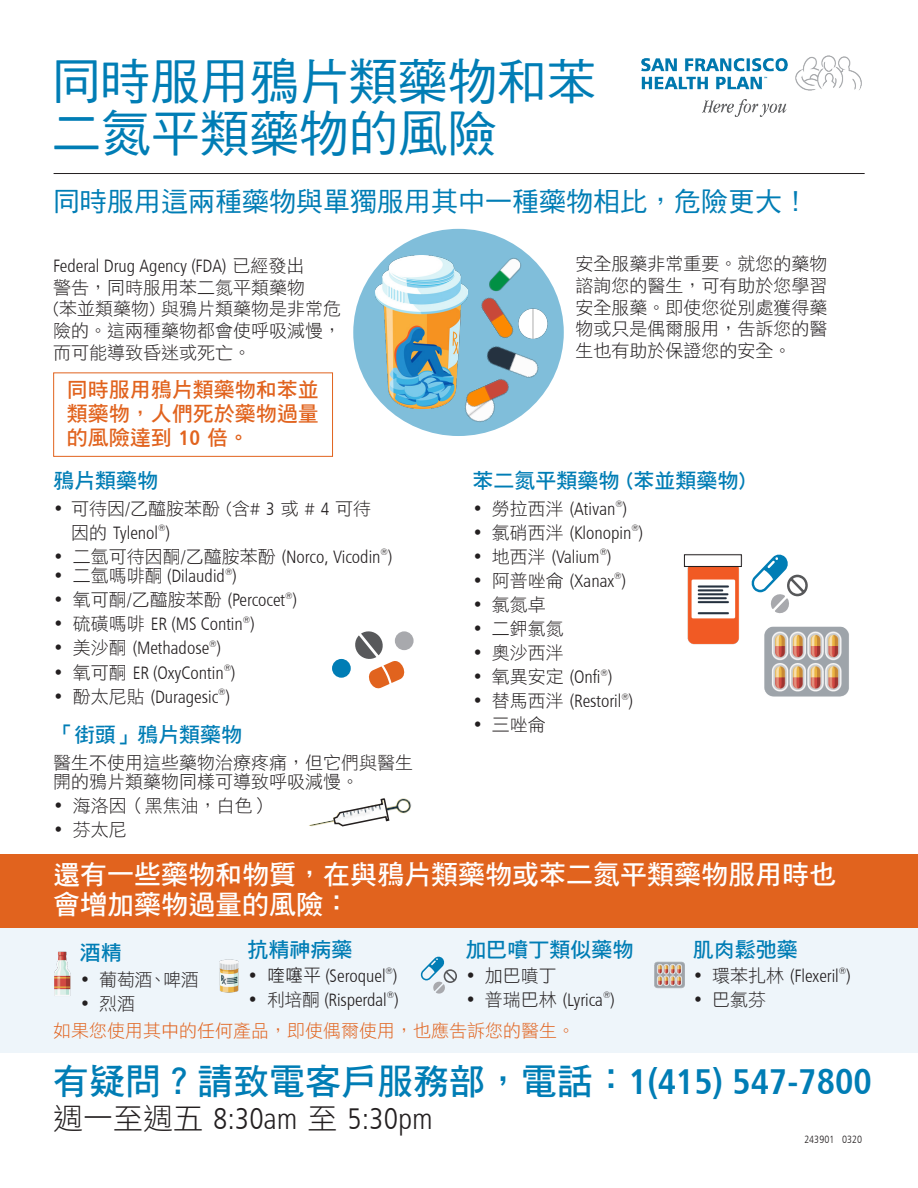
<style>
.page{position:relative;width:918px;height:1188px;background:#fff}
.page>*{position:absolute;margin:0;border:0;box-sizing:border-box;transform-origin:0 0}
.t1{font:49.5px/52.5px "DF Hei Std W5";color:#007db5}
.t2{font:36px "DF Hei Std W7";color:#007db5}
.t3{font:30px "Humanist 777 BT Light Condensed B";color:#231f20}
.t4{font:27px/30px "DF Hei Std W7";color:#fff}
.t5{font:27px "DF Hei Std W5";color:#007db5}
.t6{font:21px "DF Hei Std W7";color:#007db5}
.t7{font:21px/24px "DF Hei Std W7";color:#e1631e;text-align:justify}
.t8{font:18px "Humanist 777 BT Light Condensed B";color:#231f20}
.t9{font:18px/21.6px "DF Hei Std W3";color:#231f20}
.t10{font:18px "DF Hei Std W3";color:#e1631e}
.t11{font:10.5px "Humanist 777 BT Light Condensed B";letter-spacing:-.005em;color:#231f20}
.s1{font-family:"Humanist 777 BT Light Condensed B"}
.s2{font-family:"Humanist 777 BT Bold Condensed B"}
.s3{font-family:"DF Hei Std W3"}
.s4{font-family:"Microsoft Jheng Hei"}
</style>
<div class="page">
<div style="left:0;top:864px;width:918px;height:188px;background:#eef5fa"></div>
<hr style="left:54px;top:173px;width:811px;height:1px;background:#231f20">
<img style="left:642px;top:56px;width:219px;height:60px">
<img style="left:309px;top:798px;width:103px;height:29px">
<svg style="left:332px;top:798px;width:58px;height:29px"></svg>
<img style="left:654px;top:961px;width:31px;height:28px">
<img style="left:54px;top:951px;width:17px;height:45px">
<img style="left:219px;top:959px;width:20px;height:34px">
<svg style="left:420px;top:956px;width:37px;height:38px"></svg>
<div style="left:0;top:854px;width:918px;height:74px;background:#e1631e"></div>
<img style="left:683px;top:554px;width:60px;height:91px">
<div style="left:684px;top:554px;width:58px;height:13px;border:1px solid #231f20"></div>
<svg style="left:751px;top:554px;width:57px;height:60px"></svg>
<img style="left:764px;top:626px;width:85px;height:71px">
<div style="left:332px;top:659px;width:19px;height:19px;background:#007db5;border-radius:50%"></div>
<svg style="left:355px;top:631px;width:50px;height:58px"></svg>
<div style="left:395px;top:631px;width:19px;height:19px;background:#a8a9ad;border-radius:50%"></div>
<div style="left:53px;top:372px;width:280px;height:85px;border:1px solid #e1631e"></div>
<div style="left:353px;top:229px;width:211px;height:207px;background:#80beda;border-radius:50%"></div>
<img style="left:375px;top:255px;width:91px;height:154px">
<img style="left:493px;top:248px;width:37px;height:29px">
<img style="left:487px;top:347px;width:66px;height:57px">
<img style="left:535px;top:308px;width:13px;height:31px">
<img style="left:456px;top:383px;width:38px;height:49px">
<img style="left:466px;top:277px;width:69px;height:70px">
<img style="left:459px;top:364px;width:67px;height:66px">
<p class="t1" style="left:52px;top:54px;width:546px">同時服用鴉片類藥物和苯二氮平類藥物的風險</p>
<p class="t5" style="left:53px;top:187px;width:758px">同時服用這兩種藥物與單獨服用其中一種藥物相比，危險更大！</p>
<p class="t9" style="left:53px;top:255px;width:289px"><span class="s1">Federal Drug Agency (FDA)</span> 已經發出<br>警告，同時服用苯二氮平類藥物<br>(苯並類藥物) 與鴉片類藥物是非常危險的。這兩種藥物都會使呼吸減慢，而可能導致昏迷或死亡。</p>
<p class="t7" style="left:67px;top:377px;width:254px">同時服用鴉片類藥物和苯並類藥物，人們死於藥物過量的風險達到 <span class="s2">10</span> 倍。</p>
<p class="t6" style="left:53px;top:470px;width:107px">鴉片類藥物</p>
<p class="t9" style="left:71px;top:496px;width:302px;line-height:24px;text-indent:-18px"><span class="s1">•</span> 可待因/乙醯胺苯酚 (含# <span class="s1">3</span> 或 # <span class="s1">4</span> 可待因的 <span class="s1">Tylenol</span><sup>®</sup><span class="s1">)</span></p>
<p class="t8" style="left:53px;top:545px;width:341px">• <span class="s3">二氫可待因酮/乙醯胺苯酚</span> (Norco, Vicodin<sup>®</sup>)</p>
<p class="t8" style="left:53px;top:565px;width:185px">• <span class="s3">二氫嗎啡酮</span> (Dilaudid<sup>®</sup>)</p>
<p class="t8" style="left:53px;top:589px;width:245px">• <span class="s3">氧可酮/乙醯胺苯酚</span> (Percocet<sup>®</sup>)</p>
<p class="t8" style="left:53px;top:613px;width:203px">• <span class="s3">硫磺嗎啡</span> ER (MS Contin<sup>®</sup>)</p>
<p class="t8" style="left:53px;top:637px;width:169px">• <span class="s3">美沙酮</span> (Methadose<sup>®</sup>)</p>
<p class="t8" style="left:53px;top:661px;width:184px">• <span class="s3">氧可酮</span> ER (OxyContin<sup>®</sup>)</p>
<p class="t8" style="left:53px;top:685px;width:178px">• <span class="s3">酚太尼貼</span> (Duragesic<sup>®</sup>)</p>
<p class="t6" style="left:53px;top:723px;width:191px">「街頭」鴉片類藥物</p>
<p class="t9" style="left:53px;top:752px;width:361px;line-height:19.5px">醫生不使用這些藥物治療疼痛，但它們與醫生開的鴉片類藥物同樣可導致呼吸減慢。</p>
<p class="t9" style="left:53px;top:795px;width:219px"><span class="s1">•</span> 海洛因（黑焦油，白色）</p>
<p class="t9" style="left:53px;top:819px;width:75px"><span class="s1">•</span> 芬太尼</p>
<p class="t9" style="left:576px;top:253px;width:253px;text-align:justify">安全服藥非常重要。就您的藥物諮詢您的醫生，可有助於您學習安全服藥。即使您從別處獲得藥物或只是偶爾服用，告訴您的醫生也有助於保證您的安全。</p>
<p class="t6" style="left:472px;top:470px;width:274px">苯二氮平類藥物 (苯並類藥物)</p>
<p class="t8" style="left:472px;top:497px;width:156px">• <span class="s3">勞拉西泮</span> (Ativan<sup>®</sup>)</p>
<p class="t8" style="left:472px;top:521px;width:172px">• <span class="s3">氯硝西泮</span> (Klonopin<sup>®</sup>)</p>
<p class="t8" style="left:472px;top:546px;width:140px">• <span class="s3">地西泮</span> (Valium<sup>®</sup>)</p>
<p class="t8" style="left:472px;top:570px;width:155px">• <span class="s3">阿普唑侖</span> (Xanax<sup>®</sup>)</p>
<p class="t9" style="left:472px;top:593px;width:75px"><span class="s1">•</span> 氯氮卓</p>
<p class="t9" style="left:472px;top:618px;width:93px"><span class="s1">•</span> 二鉀氯氮</p>
<p class="t9" style="left:472px;top:642px;width:93px"><span class="s1">•</span> 奧沙西泮</p>
<p class="t8" style="left:472px;top:666px;width:141px">• <span class="s3">氧異安定</span> (Onfi<sup>®</sup>)</p>
<p class="t8" style="left:472px;top:690px;width:162px">• <span class="s3">替馬西泮</span> (Restoril<sup>®</sup>)</p>
<p class="t9" style="left:472px;top:714px;width:75px"><span class="s1">•</span> 三唑侖</p>
<p class="t4" style="left:53px;top:859px;width:785px">還有一些藥物和物質，在與鴉片類藥物或苯二氮平類藥物服用時也會增加藥物過量的風險：</p>
<p class="t6" style="left:80px;top:941px;width:43px">酒精</p>
<p class="t9" style="left:80px;top:968px;width:121px"><span class="s1">•</span> 葡萄酒、啤酒</p>
<p class="t9" style="left:80px;top:992px;width:57px"><span class="s1">•</span> 烈酒</p>
<p class="t6" style="left:248px;top:939px;width:106px">抗精神病藥</p>
<p class="t8" style="left:248px;top:964px;width:151px">• <span class="s4">喹噻平</span> (Seroquel<sup>®</sup>)</p>
<p class="t8" style="left:248px;top:988px;width:153px">• <span class="s3">利培酮</span> (Risperdal<sup>®</sup>)</p>
<p class="t6" style="left:465px;top:939px;width:169px">加巴噴丁類似藥物</p>
<p class="t9" style="left:465px;top:964px;width:93px"><span class="s1">•</span> 加巴噴丁</p>
<p class="t8" style="left:465px;top:988px;width:151px">• <span class="s3">普瑞巴林</span> (Lyrica<sup>®</sup>)</p>
<p class="t6" style="left:693px;top:939px;width:106px">肌肉鬆弛藥</p>
<p class="t8" style="left:693px;top:964px;width:159px">• <span class="s3">環苯扎林</span> (Flexeril<sup>®</sup>)</p>
<p class="t9" style="left:693px;top:988px;width:75px"><span class="s1">•</span> 巴氯芬</p>
<p class="t10" style="left:53px;top:1021px;width:523px">如果您使用其中的任何產品，即使偶爾使用，也應告訴您的醫生。</p>
<p class="t2" style="left:53px;top:1062px;width:820px">有疑問？請致電客戶服務部，電話：<span class="s2">1(415) 547-7800</span></p>
<p class="t3" style="left:53px;top:1100px;width:381px"><span class="s3">週一至週五</span> 8:30am <span class="s3">至</span> 5:30pm</p>
<p class="t11" style="left:804px;top:1133px;width:59px">243901 0320</p>
</div>
